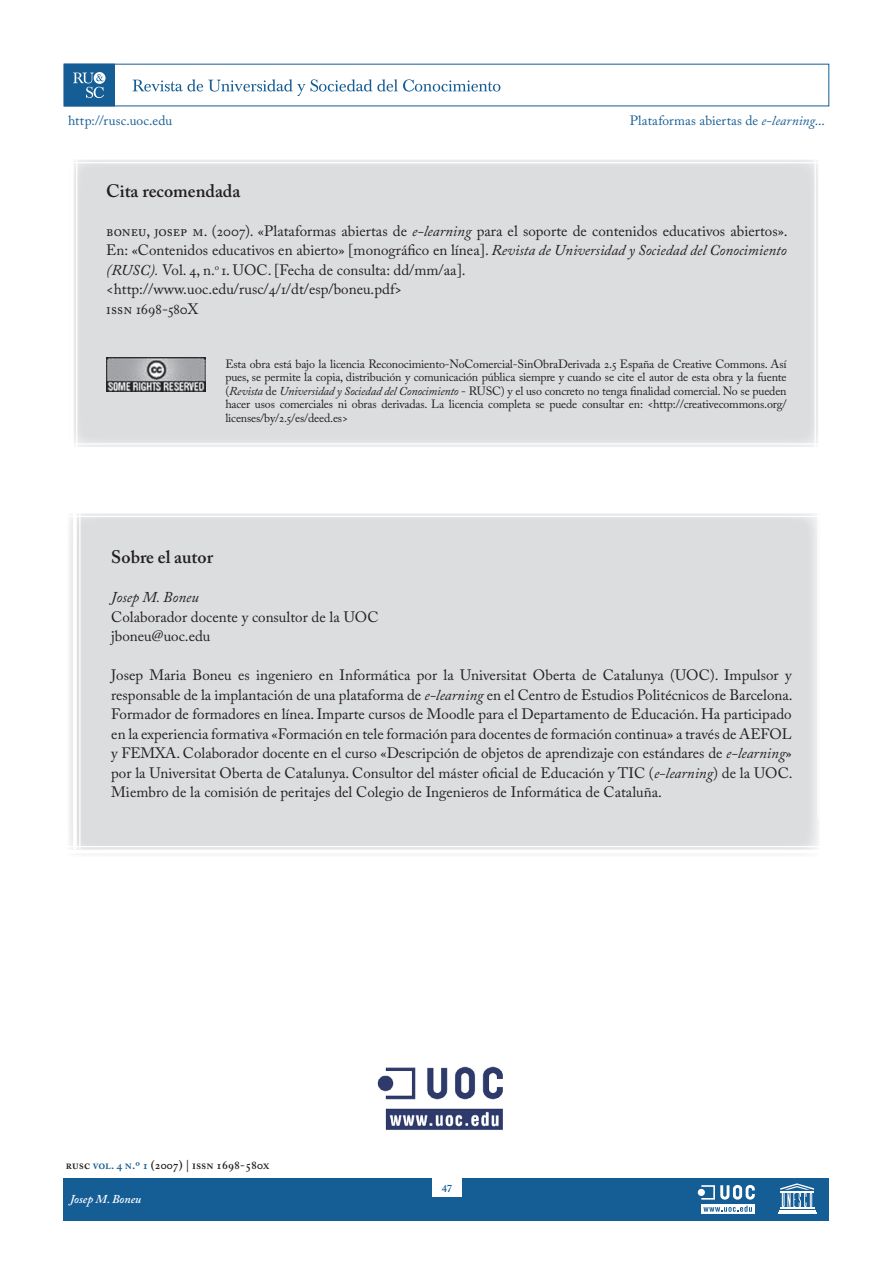
<style>
.page{position:relative;width:893px;height:1263px;background:#fff}
.page>*{position:absolute;margin:0;border:0;box-sizing:border-box;transform-origin:0 0}
.t1{font:600 18px "Adobe Caslon Pro";color:#231f20}
.t2{font:15px/19.5px "Adobe Caslon Pro";color:#231f20}
.t3{font:italic 15px "Adobe Caslon Pro";color:#231f20}
.t4{font:13.5px "Adobe Caslon Pro";letter-spacing:.005em;color:#155d95}
.t5{font:12px/13.5px "Adobe Caslon Pro";letter-spacing:-.015em;color:#231f20;text-align:justify}
.t6{font:600 12px "Adobe Caslon Pro";color:#231f20}
.t7{font:italic 600 12px "Adobe Caslon Pro";color:#fff}
.t8{font:600 10.5px "Adobe Caslon Pro";color:#155d95}
.s1{font-style:italic}
.s2{color:#155d95}
</style>
<div class="page">
<div style="left:70px;top:156px;width:752px;height:294px;background:#dcdddf"></div>
<hr style="left:76px;top:154px;width:1px;height:341px;background:#fff">
<hr style="left:70px;top:154px;width:4px;height:341px;background:#fff">
<hr style="left:64px;top:443px;width:775px;height:2px;background:#fff">
<hr style="left:64px;top:447px;width:775px;height:4px;background:#fff">
<hr style="left:814px;top:123px;width:2px;height:342px;background:#fff">
<hr style="left:818px;top:123px;width:4px;height:342px;background:#fff">
<hr style="left:64px;top:162px;width:776px;height:1px;background:#fff">
<hr style="left:64px;top:156px;width:776px;height:4px;background:#fff">
<div style="left:64px;top:1178px;width:765px;height:42px;background:#155d95"></div>
<hr style="left:780px;top:1207px;width:34px;height:2px;background:#fff">
<hr style="left:779px;top:1210px;width:36px;height:1px;background:#fff">
<hr style="left:778px;top:1212px;width:39px;height:1px;background:#fff">
<svg style="left:780px;top:1183px;width:34px;height:24px"></svg>
<div style="left:701px;top:1204px;width:54px;height:9px;background:#fff"></div>
<svg style="left:703px;top:1205px;width:49px;height:7px"></svg>
<div style="left:698px;top:1189px;width:7px;height:7px;background:#fff;border-radius:50%"></div>
<svg style="left:701px;top:1185px;width:54px;height:14px"></svg>
<div style="left:432px;top:1159px;width:30px;height:37px;background:#fff"></div>
<div style="left:64px;top:64px;width:50px;height:42px;background:#155d95"></div>
<div style="left:64px;top:64px;width:51px;height:42px;border:1px solid #155d95"></div>
<svg style="left:94px;top:72px;width:12px;height:12px"></svg>
<svg style="left:73px;top:73px;width:31px;height:25px"></svg>
<svg style="left:133px;top:79px;width:367px;height:17px"></svg>
<img style="left:378px;top:1066px;width:125px;height:64px">
<div style="left:68px;top:510px;width:752px;height:347px;background:#dcdddf"></div>
<hr style="left:79px;top:507px;width:2px;height:342px;background:#fff">
<hr style="left:73px;top:507px;width:4px;height:342px;background:#fff">
<hr style="left:67px;top:846px;width:775px;height:1px;background:#fff">
<hr style="left:67px;top:850px;width:775px;height:3px;background:#fff">
<hr style="left:818px;top:477px;width:1px;height:341px;background:#fff">
<hr style="left:67px;top:516px;width:776px;height:1px;background:#fff">
<hr style="left:67px;top:510px;width:776px;height:3px;background:#fff">
<img style="left:106px;top:357px;width:99px;height:35px">
<p class="t4" style="left:68px;top:112px;width:106px">http://rusc.uoc.edu</p>
<p class="t4" style="left:630px;top:112px;width:197px">Plataformas abiertas de <span class="s1">e-learning</span>...</p>
<p class="t1" style="left:106px;top:180px;width:136px">Cita recomendada</p>
<p class="t2" style="left:106px;top:221px;width:683px">boneu, josep m. (2007). «Plataformas abiertas de <span class="s1">e-learning</span> para el soporte de contenidos educativos abiertos».<br>En: «Contenidos educativos en abierto» [monográfico en línea]. <span class="s1">Revista de Universidad y Sociedad del Conocimiento (RUSC).</span> Vol. 4, n.<sup>o</sup> 1. UOC. [Fecha de consulta: dd/mm/aa].<br>&lt;http://www.uoc.edu/rusc/4/1/dt/esp/boneu.pdf&gt;<br>issn 1698-580X</p>
<p class="t5" style="left:225px;top:357px;width:563px">Esta obra está bajo la licencia Reconocimiento-NoComercial-SinObraDerivada 2.5 España de Creative Commons. Así pues, se permite la copia, distribución y comunicación pública siempre y cuando se cite el autor de esta obra y la fuente (<span class="s1">Revista</span> de <span class="s1">Universidad y Sociedad del Conocimiento</span> - RUSC) y el uso concreto no tenga finalidad comercial. No se pueden hacer usos comerciales ni obras derivadas. La licencia completa se puede consultar en: &lt;http://creativecommons.org/ licenses/by/2.5/es/deed.es&gt;</p>
<p class="t1" style="left:111px;top:547px;width:104px">Sobre el autor</p>
<p class="t3" style="left:111px;top:588px;width:89px">Josep M. Boneu</p>
<p class="t2" style="left:111px;top:607px;width:269px">Colaborador docente y consultor de la UOC jboneu@uoc.edu</p>
<p class="t2" style="left:111px;top:665px;width:683px;text-align:justify">Josep Maria Boneu es ingeniero en Informática por la Universitat Oberta de Catalunya (UOC). Impulsor y responsable de la implantación de una plataforma de <span class="s1">e-learning</span> en el Centro de Estudios Politécnicos de Barcelona.<br>Formador de formadores en línea. Imparte cursos de Moodle para el Departamento de Educación. Ha participado en la experiencia formativa «Formación en tele formación para docentes de formación continua» a través de AEFOL y FEMXA. Colaborador docente en el curso «Descripción de objetos de aprendizaje con estándares de <span class="s1">e-learning</span>» por la Universitat Oberta de Catalunya. Consultor del máster oficial de Educación y TIC (<span class="s1">e-learning</span>) de la UOC.<br>Miembro de la comisión de peritajes del Colegio de Ingenieros de Informática de Cataluña.</p>
<p class="t6" style="left:66px;top:1157px;width:205px">rusc <span class="s2">vol. 4 n.º 1</span> (2007) | issn 1698-580x</p>
<p class="t7" style="left:70px;top:1192px;width:73px">Josep M. Boneu</p>
<p class="t8" style="left:442px;top:1182px;width:7px">47</p>
</div>
